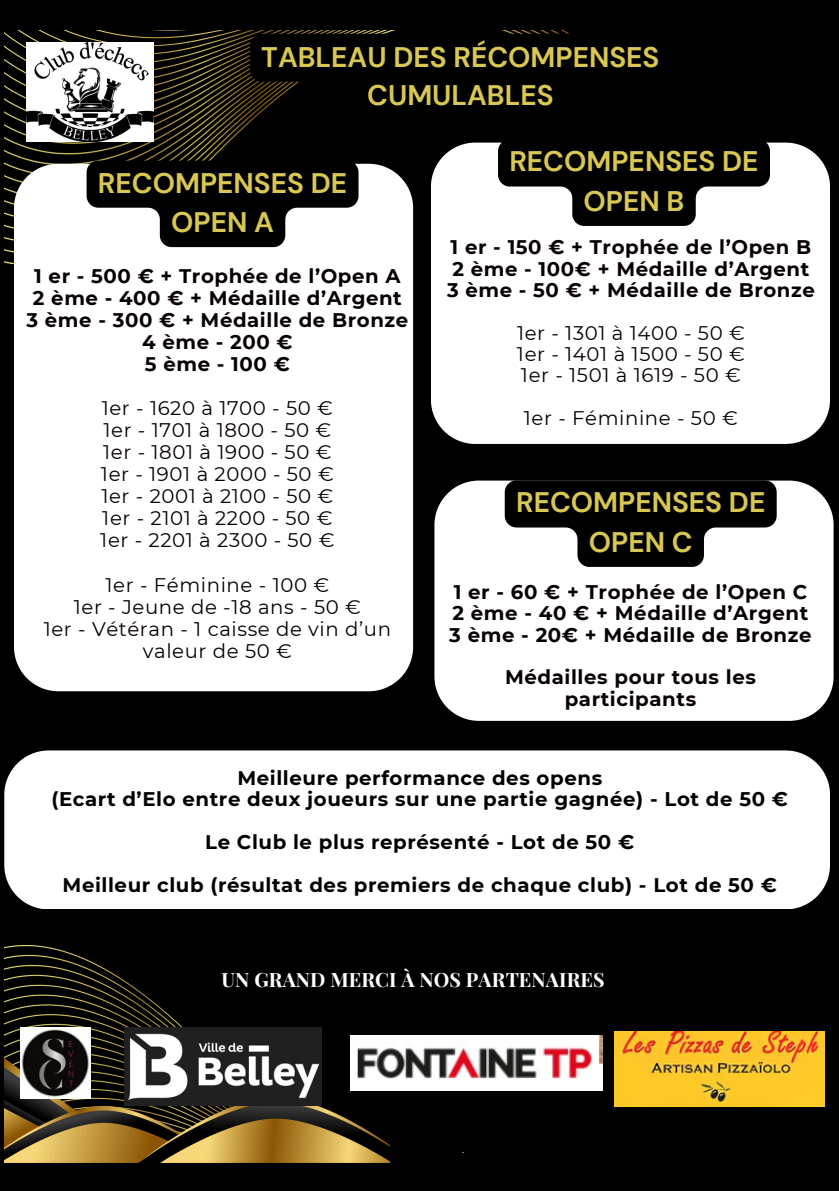
<style>
.page{position:relative;width:839px;height:1191px;background:#fff}
.page>*{position:absolute;margin:0;border:0;box-sizing:border-box;transform-origin:0 0}
.t1{font:700 28.2px/39.4px "DM Sans";color:#d9c754;text-align:center}
.t2{font:700 19.8px/21.4px "Montserrat";letter-spacing:.03em;color:#000;text-align:center}
.t3{font:700 19.8px/21.4px "Montserrat";letter-spacing:.03em;color:#080000}
.t4{font:700 19.8px "Playfair Display";letter-spacing:.005em;color:#fff}
.t5{font:19.6px/22px "Montserrat";letter-spacing:.03em;color:#080000;text-align:center}
.t6{font:700 19.6px/22px "Montserrat";letter-spacing:.03em;color:#080000;text-align:center}
</style>
<div class="page">
<div style="left:0;top:0;width:838px;height:1191px;background:#000"></div>
<img style="left:4px;top:31px;width:564px;height:233px">
<img style="left:4px;top:945px;width:386px;height:202px">
<img style="left:4px;top:1044px;width:385px;height:118px">
<img style="left:20px;top:1028px;width:71px;height:70px">
<img style="left:614px;top:1031px;width:210px;height:75px">
<img style="left:125px;top:1028px;width:196px;height:78px">
<img style="left:350px;top:1035px;width:252px;height:56px">
<div style="left:14px;top:164px;width:399px;height:527px;background:#fff;border-radius:44px"></div>
<div style="left:431px;top:143px;width:399px;height:301px;background:#fff;border-radius:44px"></div>
<div style="left:434px;top:481px;width:399px;height:240px;background:#fff;border-radius:44px"></div>
<div style="left:4px;top:750px;width:825px;height:159px;background:#fff;border-radius:44px"></div>
<img style="left:26px;top:43px;width:128px;height:99px">
<svg style="left:250px;top:34px;width:318px;height:86px"></svg>
<svg style="left:87px;top:161px;width:271px;height:86px"></svg>
<svg style="left:498px;top:139px;width:272px;height:87px"></svg>
<svg style="left:504px;top:480px;width:272px;height:87px"></svg>
<p class="t1" style="left:261px;top:38px;width:399px;line-height:38.8px">TABLEAU DES RÉCOMPENSES<br>CUMULABLES</p>
<p class="t1" style="left:98px;top:163px;width:251px">RECOMPENSES DE<br>OPEN A</p>
<h1 class="t6" style="left:27px;top:265px;width:383px">1 er - 500 € + Trophée de l’Open A<br>2 ème - 400 € + Médaille d’Argent<br>3 ème - 300 € + Médaille de Bronze<br>4 ème - 200 €<br>5 ème - 100 €</h1>
<h1 class="t5" style="left:102px;top:397px;width:233px">1er - 1620 à 1700 - 50 €</h1>
<h1 class="t5" style="left:103px;top:419px;width:229px">1er - 1701 à 1800 - 50 €</h1>
<p class="t5" style="left:103px;top:441px;width:230px">1er - 1801 à 1900 - 50 €</p>
<p class="t5" style="left:101px;top:463px;width:234px">1er - 1901 à 2000 - 50 €</p>
<p class="t5" style="left:101px;top:485px;width:233px">1er - 2001 à 2100 - 50 €</p>
<p class="t5" style="left:102px;top:507px;width:232px">1er - 2101 à 2200 - 50 €</p>
<p class="t5" style="left:100px;top:529px;width:236px">1er - 2201 à 2300 - 50 €</p>
<p class="t5" style="left:106px;top:574px;width:225px">1er - Féminine - 100 €</p>
<p class="t5" style="left:74px;top:596px;width:288px">1er - Jeune de -18 ans - 50 €</p>
<p class="t5" style="left:44px;top:618px;width:349px">1er - Vétéran - 1 caisse de vin d’un valeur de 50 €</p>
<p class="t1" style="left:509px;top:142px;width:251px">RECOMPENSES DE<br>OPEN B</p>
<p class="t6" style="left:447px;top:237px;width:369px;line-height:21.4px;text-align:left">1 er - 150 € + Trophée de l’Open B<br>2 ème - 100€ + Médaille d’Argent<br>3 ème - 50 € + Médaille de Bronze</p>
<p class="t5" style="left:517px;top:322px;width:229px">1er - 1301 à 1400 - 50 €</p>
<p class="t5" style="left:517px;top:343px;width:229px">1er - 1401 à 1500 - 50 €</p>
<p class="t5" style="left:521px;top:364px;width:221px">1er - 1501 à 1619 - 50 €</p>
<p class="t5" style="left:524px;top:407px;width:215px">1er - Féminine - 50 €</p>
<p class="t1" style="left:516px;top:483px;width:251px">RECOMPENSES DE<br>OPEN C</p>
<p class="t3" style="left:449px;top:581px;width:364px">1 er - 60 € + Trophée de l’Open C<br>2 ème - 40 € + Médaille d’Argent<br>3 ème - 20€ + Médaille de Bronze</p>
<h1 class="t3" style="left:505px;top:667px;width:252px;text-align:center">Médailles pour tous les participants</h1>
<h3 class="t2" style="left:51px;top:767px;width:738px">Meilleure performance des opens<br>(Ecart d’Elo entre deux joueurs sur une partie gagnée) - Lot de 50 €</h3>
<h3 class="t2" style="left:205px;top:831px;width:430px">Le Club le plus représenté - Lot de 50 €</h3>
<h3 class="t2" style="left:63px;top:874px;width:715px">Meilleur club (résultat des premiers de chaque club) - Lot de 50 €</h3>
<p class="t4" style="left:221px;top:965px;width:384px">UN GRAND MERCI À NOS PARTENAIRES</p>
</div>
